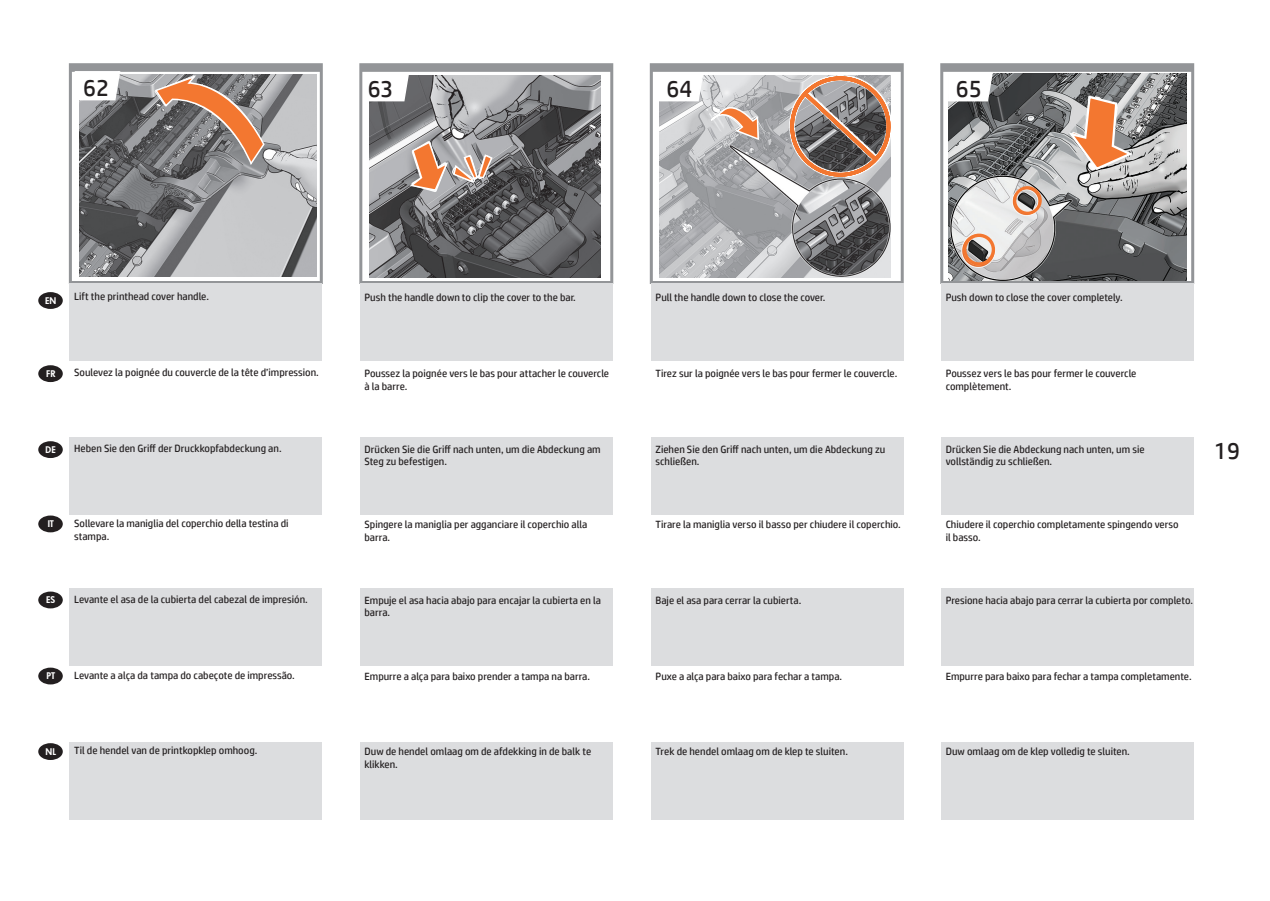
<style>
.page{position:relative;width:1270px;height:901px;background:#fff}
.page>*{position:absolute;margin:0;border:0;box-sizing:border-box;transform-origin:0 0}
.t1{font:24px "HP Simplified";color:#231f20}
.t2{font:10.5px/12.6px "HP Simplified";color:#231f20}
.t3{font:9px "Futura Hv";color:#fff}
</style>
<div class="page">
<div style="left:70px;top:65px;width:251px;height:217px;background:linear-gradient(to right,#95979a,#9a9c9e)"></div>
<svg style="left:73px;top:72px;width:246px;height:208px"></svg>
<div style="left:69px;top:63px;width:254px;height:221px;border:3px solid #939598"></div>
<div style="left:361px;top:65px;width:251px;height:217px;background:linear-gradient(to right,#95979a,#9a9c9e)"></div>
<div style="left:362px;top:72px;width:250px;height:210px;background:#fff"></div>
<div style="left:359px;top:63px;width:254px;height:221px;border:3px solid #939598"></div>
<div style="left:651px;top:65px;width:251px;height:217px;background:#939598"></div>
<div style="left:652px;top:72px;width:250px;height:210px;background:#fff"></div>
<div style="left:650px;top:63px;width:254px;height:221px;border:3px solid #939598"></div>
<div style="left:942px;top:65px;width:250px;height:217px;background:linear-gradient(to right,#95979a,#9a9c9e)"></div>
<div style="left:942px;top:72px;width:250px;height:210px;background:#fff"></div>
<img style="left:949px;top:73px;width:238px;height:207px">
<div style="left:940px;top:63px;width:254px;height:221px;border:3px solid #939598"></div>
<img style="left:369px;top:76px;width:231px;height:201px">
<img style="left:659px;top:76px;width:231px;height:201px">
<img style="left:79px;top:75px;width:237px;height:201px">
<div style="left:69px;top:284px;width:253px;height:77px;background:#dcdddf"></div>
<div style="left:651px;top:284px;width:252px;height:77px;background:#dcdddf"></div>
<div style="left:360px;top:284px;width:252px;height:77px;background:#dcdddf"></div>
<div style="left:941px;top:284px;width:253px;height:77px;background:#dcdddf"></div>
<div style="left:69px;top:437px;width:253px;height:77px;background:#dcdddf"></div>
<div style="left:651px;top:437px;width:252px;height:77px;background:#dcdddf"></div>
<div style="left:360px;top:437px;width:252px;height:77px;background:#dcdddf"></div>
<div style="left:941px;top:437px;width:253px;height:77px;background:#dcdddf"></div>
<div style="left:69px;top:588px;width:253px;height:77px;background:#dcdddf"></div>
<div style="left:651px;top:588px;width:252px;height:77px;background:#dcdddf"></div>
<div style="left:360px;top:588px;width:252px;height:77px;background:#dcdddf"></div>
<div style="left:941px;top:588px;width:253px;height:77px;background:#dcdddf"></div>
<div style="left:69px;top:742px;width:253px;height:77px;background:#dcdddf"></div>
<div style="left:651px;top:742px;width:252px;height:77px;background:#dcdddf"></div>
<div style="left:360px;top:742px;width:252px;height:77px;background:#dcdddf"></div>
<div style="left:941px;top:742px;width:253px;height:77px;background:#dcdddf"></div>
<div style="left:38px;top:743px;width:25px;height:17px;background:#231f20;border-radius:50%"></div>
<div style="left:38px;top:667px;width:25px;height:17px;background:#231f20;border-radius:50%"></div>
<div style="left:38px;top:591px;width:25px;height:17px;background:#231f20;border-radius:50%"></div>
<div style="left:38px;top:515px;width:25px;height:17px;background:#231f20;border-radius:50%"></div>
<div style="left:38px;top:441px;width:25px;height:17px;background:#231f20;border-radius:50%"></div>
<div style="left:38px;top:365px;width:25px;height:17px;background:#231f20;border-radius:50%"></div>
<div style="left:38px;top:292px;width:25px;height:17px;background:#231f20;border-radius:50%"></div>
<svg style="left:363px;top:71px;width:47px;height:31px"></svg>
<svg style="left:946px;top:71px;width:48px;height:31px"></svg>
<svg style="left:74px;top:70px;width:47px;height:31px"></svg>
<svg style="left:154px;top:74px;width:112px;height:94px;background:#998073"></svg>
<svg style="left:1066px;top:94px;width:69px;height:77px;background:#c9a18a"></svg>
<svg style="left:787px;top:75px;width:104px;height:104px;background:#9a877d"></svg>
<svg style="left:408px;top:140px;width:86px;height:52px;background:#b99e91"></svg>
<svg style="left:657px;top:71px;width:103px;height:70px"></svg>
<div style="left:1013px;top:186px;width:29px;height:29px;border:3px solid #f37730;border-radius:50%"></div>
<div style="left:963px;top:233px;width:32px;height:33px;border:3px solid #f37730;border-radius:50%"></div>
<h1 class="t1" style="left:83px;top:74px;width:27px">62</h1>
<h1 class="t1" style="left:368px;top:75px;width:27px">63</h1>
<h1 class="t1" style="left:666px;top:75px;width:27px">64</h1>
<h1 class="t1" style="left:956px;top:75px;width:27px">65</h1>
<p class="t2" style="left:74px;top:290px;width:136px">Lift the printhead cover handle.</p>
<p class="t3" style="left:45px;top:294px;width:13px">EN</p>
<p class="t2" style="left:655px;top:291px;width:171px">Pull the handle down to close the cover.</p>
<p class="t2" style="left:364px;top:291px;width:213px">Push the handle down to clip the cover to the bar.</p>
<p class="t2" style="left:946px;top:291px;width:178px">Push down to close the cover completely.</p>
<p class="t3" style="left:46px;top:367px;width:11px">FR</p>
<p class="t2" style="left:74px;top:366px;width:246px">Soulevez la poignée du couvercle de la tête d’impression.</p>
<p class="t2" style="left:364px;top:367px;width:246px">Poussez la poignée vers le bas pour attacher le couvercle à la barre.</p>
<p class="t2" style="left:655px;top:367px;width:243px">Tirez sur la poignée vers le bas pour fermer le couvercle.</p>
<p class="t2" style="left:946px;top:367px;width:192px">Poussez vers le bas pour fermer le couvercle complètement.</p>
<p class="t3" style="left:46px;top:443px;width:12px">DE</p>
<p class="t2" style="left:74px;top:441px;width:209px">Heben Sie den Griff der Druckkopfabdeckung an.</p>
<p class="t2" style="left:364px;top:442px;width:238px">Drücken Sie die Griff nach unten, um die Abdeckung am<br>Steg zu befestigen.</p>
<p class="t2" style="left:655px;top:442px;width:231px">Ziehen Sie den Griff nach unten, um die Abdeckung zu schließen.</p>
<p class="t2" style="left:946px;top:442px;width:200px">Drücken Sie die Abdeckung nach unten, um sie vollständig zu schließen.</p>
<h1 class="t1" style="left:1214px;top:437px;width:27px">19</h1>
<p class="t3" style="left:48px;top:517px;width:8px">IT</p>
<p class="t2" style="left:74px;top:517px;width:216px">Sollevare la maniglia del coperchio della testina di stampa.</p>
<p class="t2" style="left:364px;top:518px;width:224px">Spingere la maniglia per agganciare il coperchio alla barra.</p>
<p class="t2" style="left:655px;top:518px;width:247px">Tirare la maniglia verso il basso per chiudere il coperchio.</p>
<p class="t2" style="left:946px;top:518px;width:234px">Chiudere il coperchio completamente spingendo verso il basso.</p>
<p class="t3" style="left:46px;top:593px;width:11px">ES</p>
<p class="t2" style="left:74px;top:592px;width:235px">Levante el asa de la cubierta del cabezal de impresión.</p>
<p class="t2" style="left:364px;top:593px;width:238px">Empuje el asa hacia abajo para encajar la cubierta en la barra.</p>
<p class="t2" style="left:655px;top:593px;width:147px">Baje el asa para cerrar la cubierta.</p>
<p class="t2" style="left:946px;top:593px;width:249px">Presione hacia abajo para cerrar la cubierta por completo.</p>
<p class="t3" style="left:46px;top:669px;width:10px">PT</p>
<p class="t2" style="left:74px;top:668px;width:222px">Levante a alça da tampa do cabeçote de impressão.</p>
<p class="t2" style="left:364px;top:669px;width:227px">Empurre a alça para baixo prender a tampa na barra.</p>
<p class="t2" style="left:655px;top:669px;width:188px">Puxe a alça para baixo para fechar a tampa.</p>
<p class="t2" style="left:946px;top:669px;width:247px">Empurre para baixo para fechar a tampa completamente.</p>
<p class="t3" style="left:46px;top:745px;width:12px">NL</p>
<p class="t2" style="left:74px;top:744px;width:185px">Til de hendel van de printkopklep omhoog.</p>
<p class="t2" style="left:364px;top:745px;width:228px">Duw de hendel omlaag om de afdekking in de balk te klikken.</p>
<p class="t2" style="left:655px;top:745px;width:194px">Trek de hendel omlaag om de klep te sluiten.</p>
<p class="t2" style="left:946px;top:745px;width:186px">Duw omlaag om de klep volledig te sluiten.</p>
</div>
